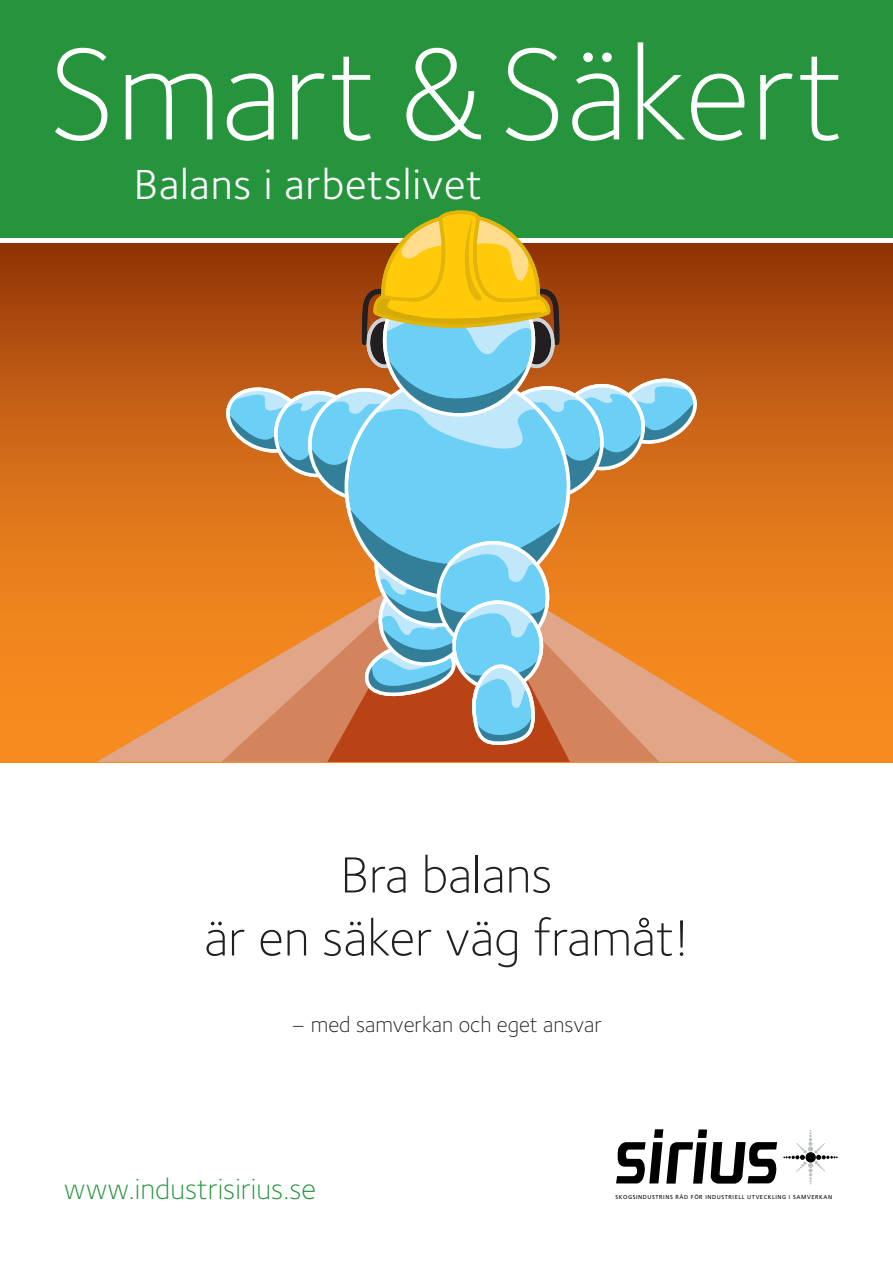
<style>
.page{position:relative;width:893px;height:1263px;background:#fff}
.page>*{position:absolute;margin:0;border:0;box-sizing:border-box;transform-origin:0 0}
.t1{font:300 135px "Foundry Sterling";color:#fff}
.t2{font:300 52.5px/63px "Foundry Sterling";color:#231f20;text-align:center}
.t3{font:43.5px "Foundry Sterling";letter-spacing:.02em;color:#fff}
.t4{font:300 30px "Foundry Sterling";color:#25943c}
.t5{font:300 22.5px "Foundry Sterling";color:#231f20}
.t6{font:5.7px "Frutiger";letter-spacing:.1em;color:#000}
</style>
<div class="page">
<svg style="left:0;top:243px;width:893px;height:519px;background:#cb6516"></svg>
<div style="left:0;top:0;width:893px;height:238px;background:#25943c"></div>
<svg style="left:616px;top:1129px;width:161px;height:54px"></svg>
<svg style="left:783px;top:1130px;width:55px;height:54px"></svg>
<svg style="left:97px;top:560px;width:700px;height:202px;background:#ed8b30"></svg>
<svg style="left:221px;top:560px;width:438px;height:202px;background:#d88859"></svg>
<div style="left:327px;top:745px;width:243px;height:17px;background:#b94315"></div>
<svg style="left:226px;top:210px;width:471px;height:535px;background:#ab966f"></svg>
<h1 class="t1" style="left:48px;top:-1px;width:798px">Smart &amp; Säkert</h1>
<h3 class="t3" style="left:134px;top:154px;width:350px">Balans i arbetslivet</h3>
<h2 class="t2" style="left:204px;top:842px;width:486px">Bra balans<br>är en säker väg framåt!</h2>
<h3 class="t5" style="left:291px;top:1008px;width:312px">– med samverkan och eget ansvar</h3>
<h3 class="t4" style="left:64px;top:1168px;width:254px">www.industrisirius.se</h3>
<p class="t6" style="left:615px;top:1194px;width:218px">SKOGSINDUSTRINS RÅD FÖR INDUSTRIELL UTVECKLING I SAMVERKAN</p>
</div>
